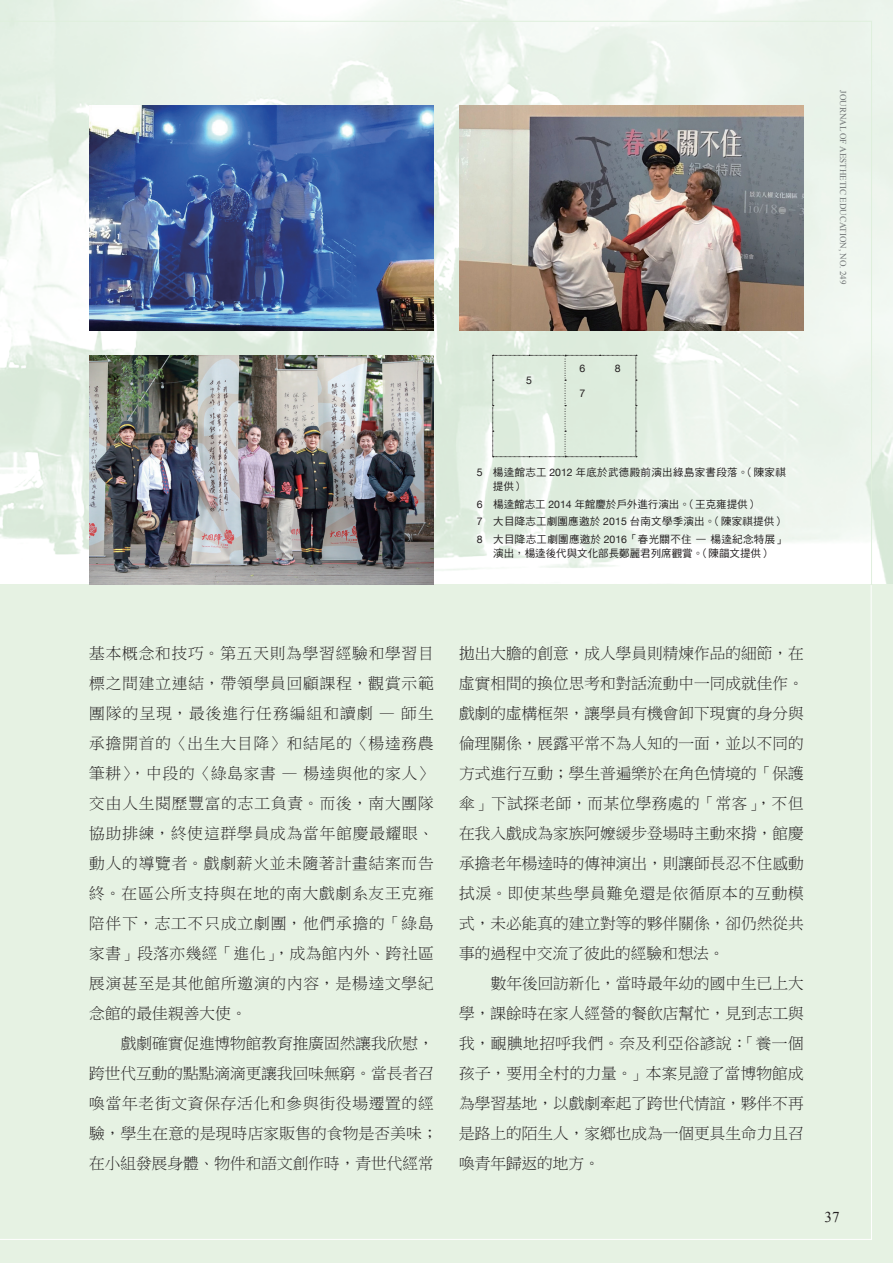
<style>
.page{position:relative;width:893px;height:1263px;background:#fff}
.page>*{position:absolute;margin:0;border:0;box-sizing:border-box;transform-origin:0 0}
.內文{font:15.6px/30px "P Ming Li U";letter-spacing:.005em;color:#231f20;text-align:justify}
.t1{font:15px "Times New Roman";color:#231f20}
.圖說{font:10.5px/13.5px "DF Hei Std W5";color:#231f20;text-align:center}
.圖說-2{font:10.5px/13.5px "DF Hei Std W5";letter-spacing:.02em;color:#231f20}
.圖片編號{font:10.5px "Helvetica Neue";color:#231f20}
.t2{font:9px "Times New Roman";color:#6e7273}
.s1{font-family:"Helvetica Neue"}
.s2{font-family:"DF Ming Std W3"}
</style>
<div class="page">
<img style="left:0;top:0;width:893px;height:585px">
<div style="left:0;top:585px;width:893px;height:678px;background:#e6f2e3"></div>
<svg style="left:0;top:21px;width:872px;height:564px"></svg>
<img style="left:89px;top:105px;width:345px;height:225px">
<img style="left:89px;top:355px;width:345px;height:230px">
<img style="left:459px;top:105px;width:345px;height:225px">
<svg style="left:492px;top:355px;width:145px;height:102px;background:#dbe8db"></svg>
<p class="圖片編號" style="left:526px;top:373px;width:7px">5</p>
<p class="圖片編號" style="left:579px;top:360px;width:7px">6</p>
<p class="圖片編號" style="left:615px;top:360px;width:7px">8</p>
<p class="圖片編號" style="left:579px;top:385px;width:7px">7</p>
<p class="圖說-2" style="left:493px;top:465px;width:295px;text-indent:-16px"><span class="s1">5</span> 楊逵館志工 <span class="s1">2012</span> 年底於武德殿前演出綠島家書段落。（陳家祺提供）</p>
<p class="圖說" style="left:477px;top:497px;width:283px"><span class="s1">6</span> 楊逵館志工 <span class="s1">2014</span> 年館慶於戶外進行演出。（王克雍提供）</p>
<p class="圖說-2" style="left:477px;top:514px;width:310px"><span class="s1">7</span> 大目降志工劇團應邀於 <span class="s1">2015</span> 台南文學季演出。（陳家祺提供）</p>
<p class="圖說" style="left:477px;top:532px;width:310px"><span class="s1">8</span> 大目降志工劇團應邀於 <span class="s1">2016</span>「春光關不住 — 楊逵紀念特展」演出，楊逵後代與文化部長鄭麗君列席觀賞。（陳韻文提供）</p>
<p class="t2" style="left:849px;top:90px;width:196px;rotate:90deg">JOURNAL OF AESTHETIC EDUCATION, NO. 249</p>
<p class="內文" style="left:89px;top:638px;width:346px">基本概念和技巧<span class="s2">。</span>第五天則為學習經驗和學習目標之間建立連結<span class="s2">，</span>帶領學員回顧課程<span class="s2">，</span>觀賞示範團隊的呈現<span class="s2">，</span>最後進行任務編組和讀劇 <span class="s2">—</span> 師生承擔開首的<span class="s2">〈</span>出生大目降<span class="s2">〉</span>和結尾的<span class="s2">〈</span>楊逵務農筆耕<span class="s2">〉，</span>中段的<span class="s2">〈</span>綠島家書 <span class="s2">—</span> 楊逵與他的家人<span class="s2">〉</span>交由人生閱歷豐富的志工負責<span class="s2">。</span>而後<span class="s2">，</span>南大團隊協助排練<span class="s2">，</span>終使這群學員成為當年館慶最耀眼<span class="s2">、</span>動人的導覽者<span class="s2">。</span>戲劇薪火並未隨著計畫結案而告終<span class="s2">。</span>在區公所支持與在地的南大戲劇系友王克雍陪伴下<span class="s2">，</span>志工不只成立劇團<span class="s2">，</span>他們承擔的<span class="s2">「</span>綠島家書<span class="s2">」</span>段落亦幾經<span class="s2">「</span>進化<span class="s2">」，</span>成為館內外<span class="s2">、</span>跨社區展演甚至是其他館所邀演的內容<span class="s2">，</span>是楊逵文學紀念館的最佳親善大使<span class="s2">。</span></p>
<p class="內文" style="left:89px;top:1028px;width:350px;text-align:left;text-indent:31px">戲劇確實促進博物館教育推廣固然讓我欣慰<span class="s2">，</span>跨世代互動的點點滴滴更讓我回味無窮<span class="s2">。</span>當長者召喚當年老街文資保存活化和參與街役場遷置的經驗<span class="s2">，</span>學生在意的是現時店家販售的食物是否美味<span class="s2">；</span>在小組發展身體<span class="s2">、</span>物件和語文創作時<span class="s2">，</span>青世代經常</p>
<p class="內文" style="left:459px;top:638px;width:346px">拋出大膽的創意<span class="s2">，</span>成人學員則精煉作品的細節<span class="s2">，</span>在虛實相間的換位思考和對話流動中一同成就佳作<span class="s2">。</span>戲劇的虛構框架<span class="s2">，</span>讓學員有機會卸下現實的身分與倫理關係<span class="s2">，</span>展露平常不為人知的一面<span class="s2">，</span>並以不同的方式進行互動<span class="s2">；</span>學生普遍樂於在角色情境的<span class="s2">「</span>保護傘<span class="s2">」</span>下試探老師<span class="s2">，</span>而某位學務處的<span class="s2">「</span>常客<span class="s2">」，</span>不但在我入戲成為家族阿嬤緩步登場時主動來揹<span class="s2">，</span>館慶承擔老年楊逵時的傳神演出<span class="s2">，</span>則讓師長忍不住感動拭淚<span class="s2">。</span>即使某些學員難免還是依循原本的互動模式<span class="s2">，</span>未必能真的建立對等的夥伴關係<span class="s2">，</span>卻仍然從共事的過程中交流了彼此的經驗和想法<span class="s2">。</span></p>
<p class="內文" style="left:459px;top:968px;width:346px;text-indent:31px">數年後回訪新化<span class="s2">，</span>當時最年幼的國中生已上大學<span class="s2">，</span>課餘時在家人經營的餐飲店幫忙<span class="s2">，</span>見到志工與我<span class="s2">，</span>靦腆地招呼我們<span class="s2">。</span>奈及利亞俗諺說<span class="s2">：「</span>養一個孩子<span class="s2">，</span>要用全村的力量<span class="s2">。」</span>本案見證了當博物館成為學習基地<span class="s2">，</span>以戲劇牽起了跨世代情誼<span class="s2">，</span>夥伴不再是路上的陌生人<span class="s2">，</span>家鄉也成為一個更具生命力且召喚青年歸返的地方<span class="s2">。</span></p>
<p class="t1" style="left:825px;top:1207px;width:16px">37</p>
</div>
